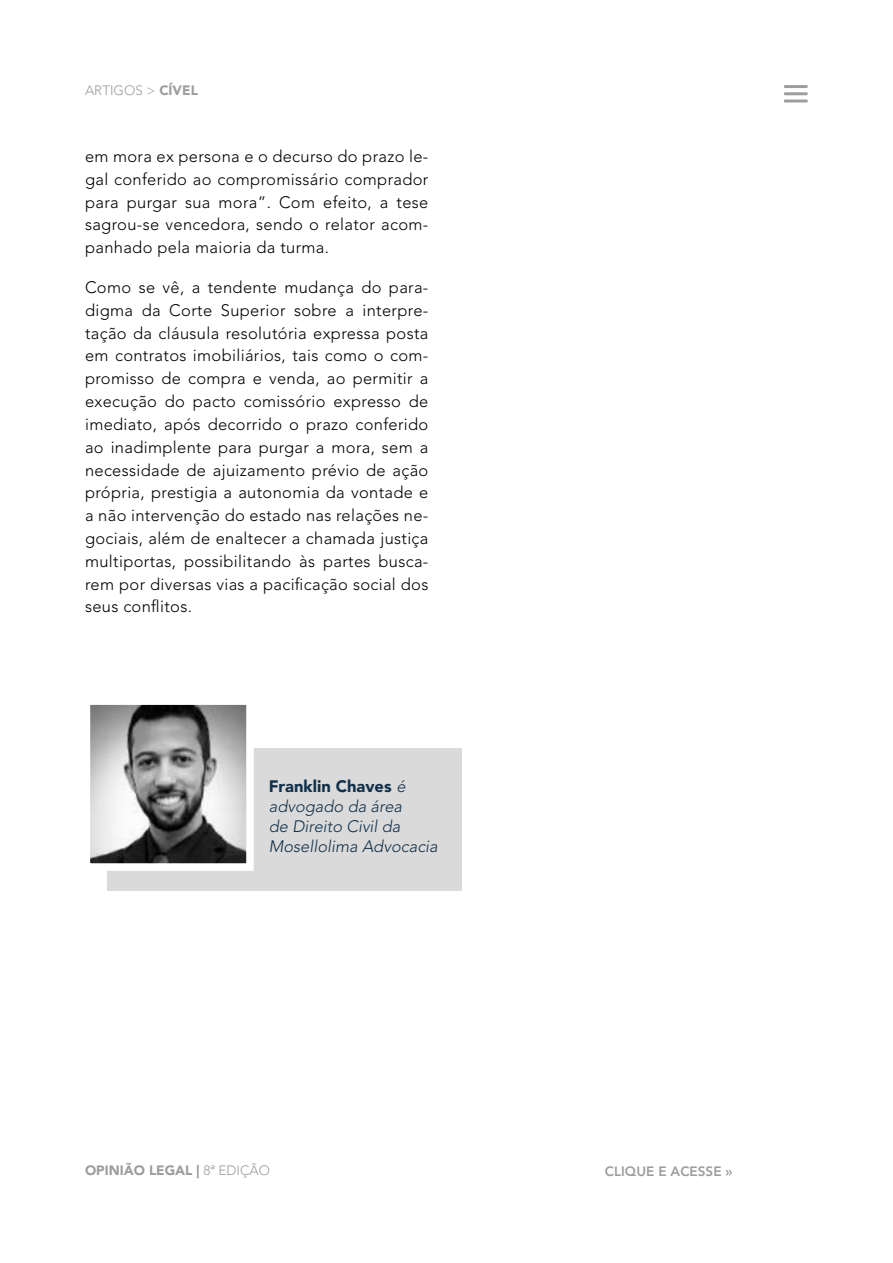
<style>
.page{position:relative;width:893px;height:1263px;background:#fff}
.page>*{position:absolute;margin:0;border:0;box-sizing:border-box;transform-origin:0 0}
.t1{font:300 16.5px/22.8px "Avenir LT Std";letter-spacing:.02em;color:#000;text-align:justify}
.t2{font:italic 300 16.5px/19.8px "Avenir LT Std";color:#12304a}
.t3{font:900 13.5px "Avenir LT Std";color:#9d9d9c}
.t4{font:800 13.5px "Avenir LT Std";color:#9d9d9c}
.t5{font:300 13.5px "Avenir LT Std";color:#9d9d9c}
.s1{font-weight:900}
.s2{font-weight:900;font-style:normal}
.s3{font-weight:300}
</style>
<div class="page">
<hr style="left:785px;top:85px;width:21px;height:3px;background:#9e9e9c">
<hr style="left:785px;top:92px;width:21px;height:3px;background:#9e9e9c">
<hr style="left:785px;top:99px;width:21px;height:3px;background:#9e9e9c">
<div style="left:107px;top:749px;width:354px;height:142px;background:#dadada"></div>
<img style="left:92px;top:706px;width:153px;height:156px">
<div style="left:83px;top:697px;width:171px;height:174px;border:8px solid #fff"></div>
<p class="t5" style="left:85px;top:83px;width:114px">ARTIGOS &gt; <span class="s1">CÍVEL</span></p>
<p class="t1" style="left:85px;top:145px;width:345px">em mora ex persona e o decurso do prazo le&shy;gal conferido ao compromissário comprador para purgar sua mora”. Com efeito, a tese sagrou-se vencedora, sendo o relator acom&shy;panhado pela maioria da turma.</p>
<p class="t1" style="left:85px;top:276px;width:345px">Como se vê, a tendente mudança do para&shy;digma da Corte Superior sobre a interpre&shy;tação da cláusula resolutória expressa posta em contratos imobiliários, tais como o com&shy;promisso de compra e venda, ao permitir a execução do pacto comissório expresso de imediato, após decorrido o prazo conferido ao inadimplente para purgar a mora, sem a necessidade de ajuizamento prévio de ação própria, prestigia a autonomia da vontade e a não intervenção do estado nas relações ne&shy;gociais, além de enaltecer a chamada justiça multiportas, possibilitando às partes busca&shy;rem por diversas vias a pacificação social dos seus conflitos.</p>
<p class="t2" style="left:269px;top:777px;width:171px"><span class="s2">Franklin Chaves</span> é advogado da área<br>de Direito Civil da<br>Mosellolima Advocacia</p>
<p class="t3" style="left:85px;top:1162px;width:187px">OPINIÃO LEGAL | <span class="s3">8a EDIÇÃO</span></p>
<p class="t4" style="left:605px;top:1164px;width:129px">CLIQUE E ACESSE »</p>
</div>
